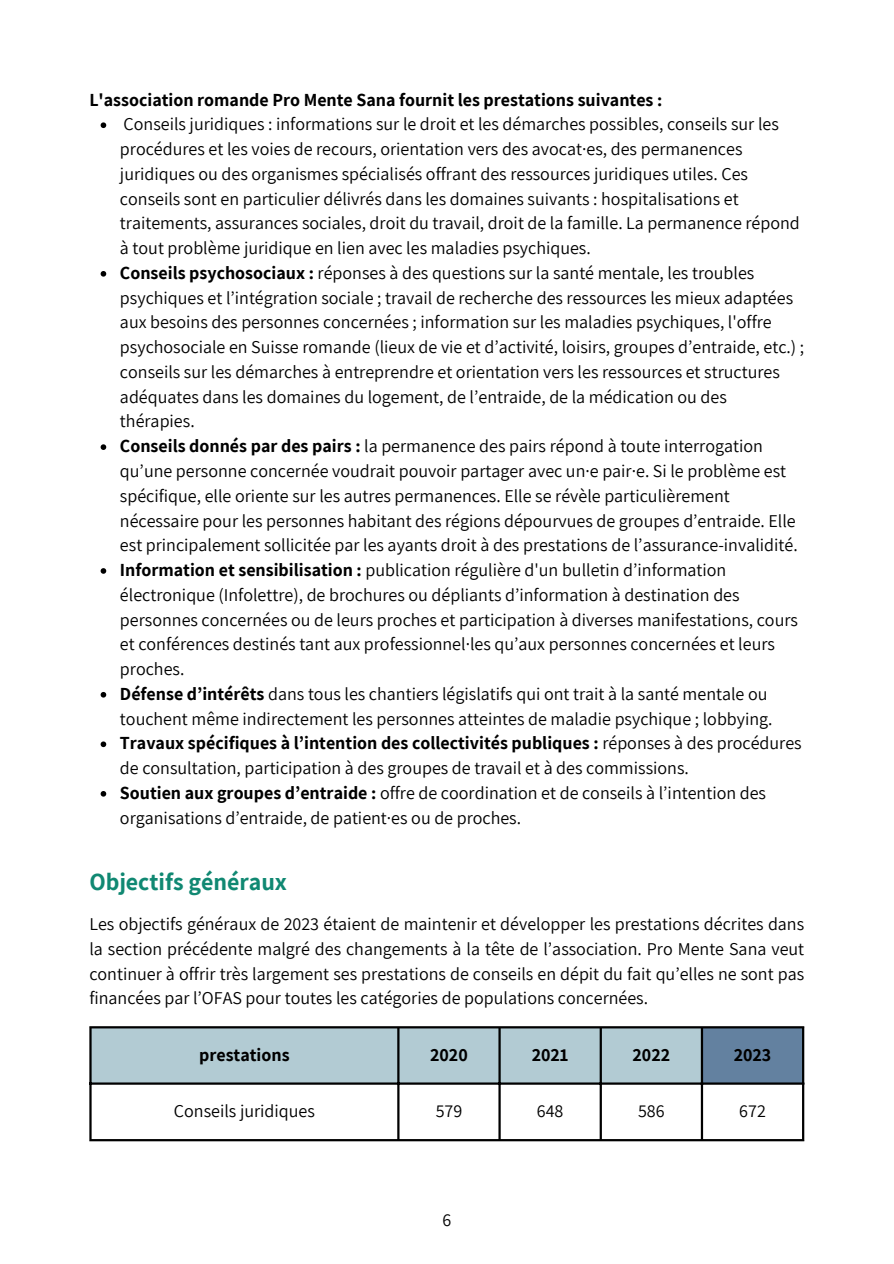
<style>
.page{position:relative;width:894px;height:1264px;background:#fff}
.page>*{position:absolute;margin:0;border:0;box-sizing:border-box;transform-origin:0 0}
.t1{font:700 24px "Assistant";color:#108872}
.t2{font:18px/24.8px "Assistant";color:#000}
.t3{font:700 18px "Assistant";color:#000}
.s1{font-weight:700}
</style>
<div class="page">
<div style="left:92px;top:1028px;width:608px;height:54px;background:#b2cbd3"></div>
<div style="left:701px;top:1027px;width:102px;height:56px;background:#6381a0"></div>
<hr style="left:89px;top:1028px;width:3px;height:111px;background:#000">
<hr style="left:397px;top:1028px;width:2px;height:111px;background:#000">
<hr style="left:498px;top:1028px;width:2px;height:111px;background:#000">
<hr style="left:599px;top:1028px;width:2px;height:111px;background:#000">
<hr style="left:700px;top:1028px;width:3px;height:111px;background:#000">
<hr style="left:801px;top:1028px;width:3px;height:111px;background:#000">
<hr style="left:89px;top:1026px;width:715px;height:2px;background:#000">
<hr style="left:89px;top:1082px;width:715px;height:2px;background:#000">
<hr style="left:89px;top:1139px;width:715px;height:2px;background:#000">
<svg style="left:101px;top:122px;width:5px;height:6px"></svg>
<svg style="left:101px;top:271px;width:5px;height:5px"></svg>
<svg style="left:101px;top:444px;width:5px;height:6px"></svg>
<svg style="left:101px;top:568px;width:5px;height:5px"></svg>
<svg style="left:101px;top:692px;width:5px;height:5px"></svg>
<svg style="left:101px;top:741px;width:5px;height:6px"></svg>
<svg style="left:101px;top:791px;width:5px;height:5px"></svg>
<p class="t3" style="left:89px;top:87px;width:574px">L'association romande Pro Mente Sana fournit les prestations suivantes :</p>
<p class="t2" style="left:120px;top:111px;width:681px">Conseils juridiques : informations sur le droit et les démarches possibles, conseils sur les procédures et les voies de recours, orientation vers des avocat·es, des permanences juridiques ou des organismes spécialisés offrant des ressources juridiques utiles. Ces conseils sont en particulier délivrés dans les domaines suivants : hospitalisations et traitements, assurances sociales, droit du travail, droit de la famille. La permanence répond à tout problème juridique en lien avec les maladies psychiques.</p>
<p class="t2" style="left:120px;top:260px;width:685px"><span class="s1">Conseils psychosociaux :</span> réponses à des questions sur la santé mentale, les troubles psychiques et l’intégration sociale ; travail de recherche des ressources les mieux adaptées aux besoins des personnes concernées ; information sur les maladies psychiques, l'offre psychosociale en Suisse romande (lieux de vie et d’activité, loisirs, groupes d’entraide, etc.) ; conseils sur les démarches à entreprendre et orientation vers les ressources et structures adéquates dans les domaines du logement, de l’entraide, de la médication ou des thérapies.</p>
<p class="t2" style="left:120px;top:433px;width:679px"><span class="s1">Conseils donnés par des pairs :</span> la permanence des pairs répond à toute interrogation qu’une personne concernée voudrait pouvoir partager avec un·e pair·e. Si le problème est spécifique, elle oriente sur les autres permanences. Elle se révèle particulièrement nécessaire pour les personnes habitant des régions dépourvues de groupes d’entraide. Elle est principalement sollicitée par les ayants droit à des prestations de l’assurance-invalidité.</p>
<p class="t2" style="left:120px;top:557px;width:679px"><span class="s1">Information et sensibilisation :</span> publication régulière d'un bulletin d’information électronique (Infolettre), de brochures ou dépliants d’information à destination des personnes concernées ou de leurs proches et participation à diverses manifestations, cours et conférences destinés tant aux professionnel·les qu’aux personnes concernées et leurs proches.</p>
<p class="t2" style="left:120px;top:681px;width:654px"><span class="s1">Défense d’intérêts</span> dans tous les chantiers législatifs qui ont trait à la santé mentale ou touchent même indirectement les personnes atteintes de maladie psychique ; lobbying.</p>
<p class="t2" style="left:120px;top:730px;width:683px"><span class="s1">Travaux spécifiques à l’intention des collectivités publiques :</span> réponses à des procédures de consultation, participation à des groupes de travail et à des commissions.</p>
<p class="t2" style="left:120px;top:780px;width:647px"><span class="s1">Soutien aux groupes d’entraide :</span> offre de coordination et de conseils à l’intention des organisations d’entraide, de patient·es ou de proches.</p>
<p class="t1" style="left:89px;top:865px;width:199px">Objectifs généraux</p>
<p class="t2" style="left:89px;top:911px;width:716px;text-align:justify">Les objectifs généraux de 2023 étaient de maintenir et développer les prestations décrites dans la section précédente malgré des changements à la tête de l’association. Pro Mente Sana veut continuer à offrir très largement ses prestations de conseils en dépit du fait qu’elles ne sont pas financées par l’OFAS pour toutes les catégories de populations concernées.</p>
<h2 class="t3" style="left:199px;top:1042px;width:92px">prestations</h2>
<p class="t3" style="left:430px;top:1042px;width:39px">2020</p>
<p class="t3" style="left:531px;top:1042px;width:38px">2021</p>
<p class="t3" style="left:632px;top:1042px;width:39px">2022</p>
<p class="t3" style="left:733px;top:1042px;width:39px">2023</p>
<p class="t2" style="left:174px;top:1098px;width:142px">Conseils juridiques</p>
<p class="t2" style="left:435px;top:1098px;width:28px">579</p>
<p class="t2" style="left:536px;top:1098px;width:28px">648</p>
<h1 class="t2" style="left:638px;top:1098px;width:28px">586</h1>
<p class="t2" style="left:739px;top:1098px;width:28px">672</p>
<p class="t2" style="left:442px;top:1207px;width:10px">6</p>
</div>
